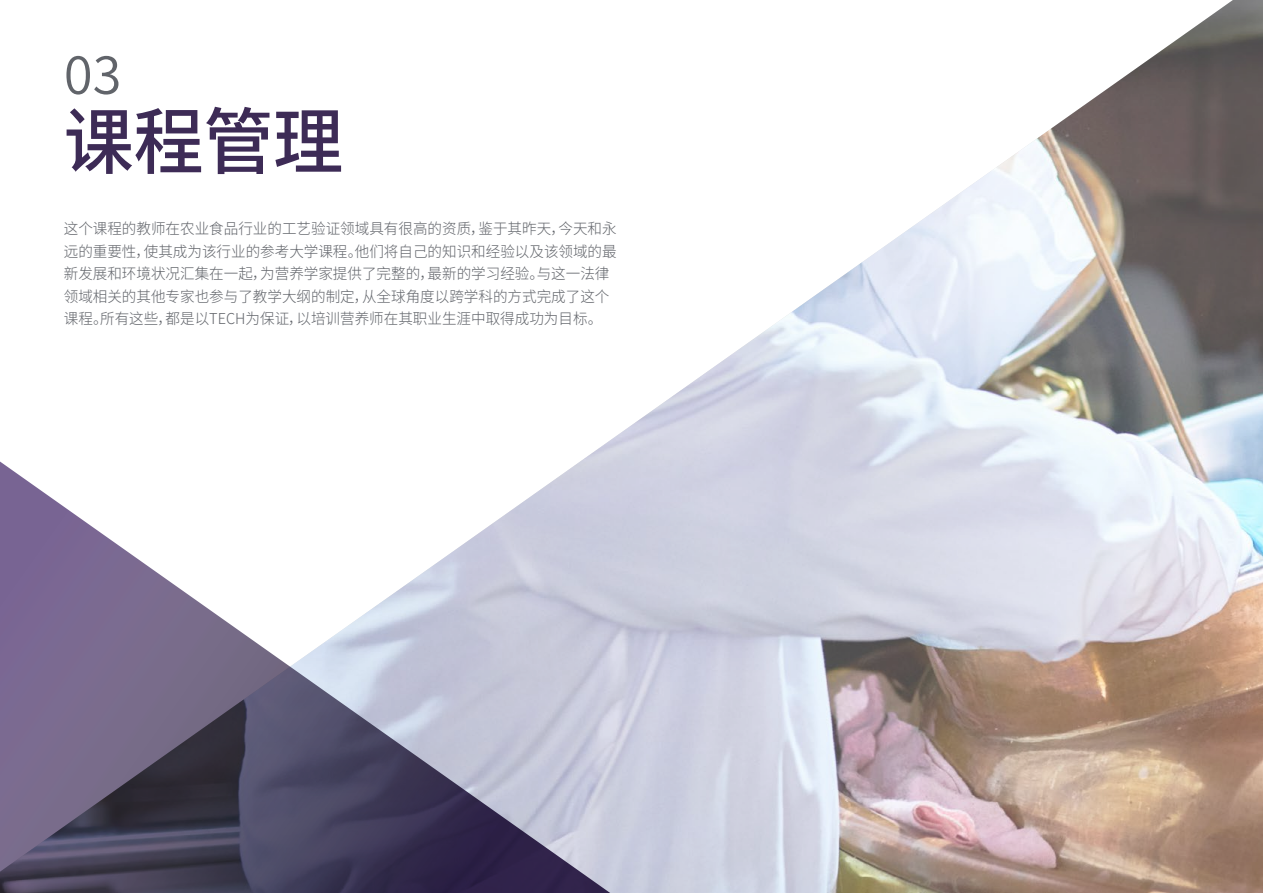
<style>
.page{position:relative;width:1263px;height:893px;background:#fff}
.page>*{position:absolute;margin:0;border:0;box-sizing:border-box;transform-origin:0 0}
.t1{font:500 72px "Source Han Sans CN";color:#3d2b56}
.t2{font:52.5px "Source Han Sans CN";color:#61646a}
.t3{font:300 15px/22.5px "Source Han Sans CN";color:#61646a}
</style>
<div class="page">
<img style="left:602px;top:0;width:661px;height:893px">
<svg style="left:0;top:446px;width:640px;height:447px"></svg>
<h2 class="t2" style="left:64px;top:45px;width:59px">03</h2>
<h1 class="t1" style="left:64px;top:101px;width:281px">课程管理</h1>
<p class="t3" style="left:64px;top:218px;width:554px">这个课程的教师在农业食品行业的工艺验证领域具有很高的资质，鉴于其昨天，今天和永远的重要性，使其成为该行业的参考大学课程。他们将自己的知识和经验以及该领域的最新发展和环境状况汇集在一起，为营养学家提供了完整的，最新的学习经验。与这一法律领域相关的其他专家也参与了教学大纲的制定，从全球角度以跨学科的方式完成了这个课程。所有这些，都是以TECH为保证，以培训营养师在其职业生涯中取得成功为目标。</p>
</div>
